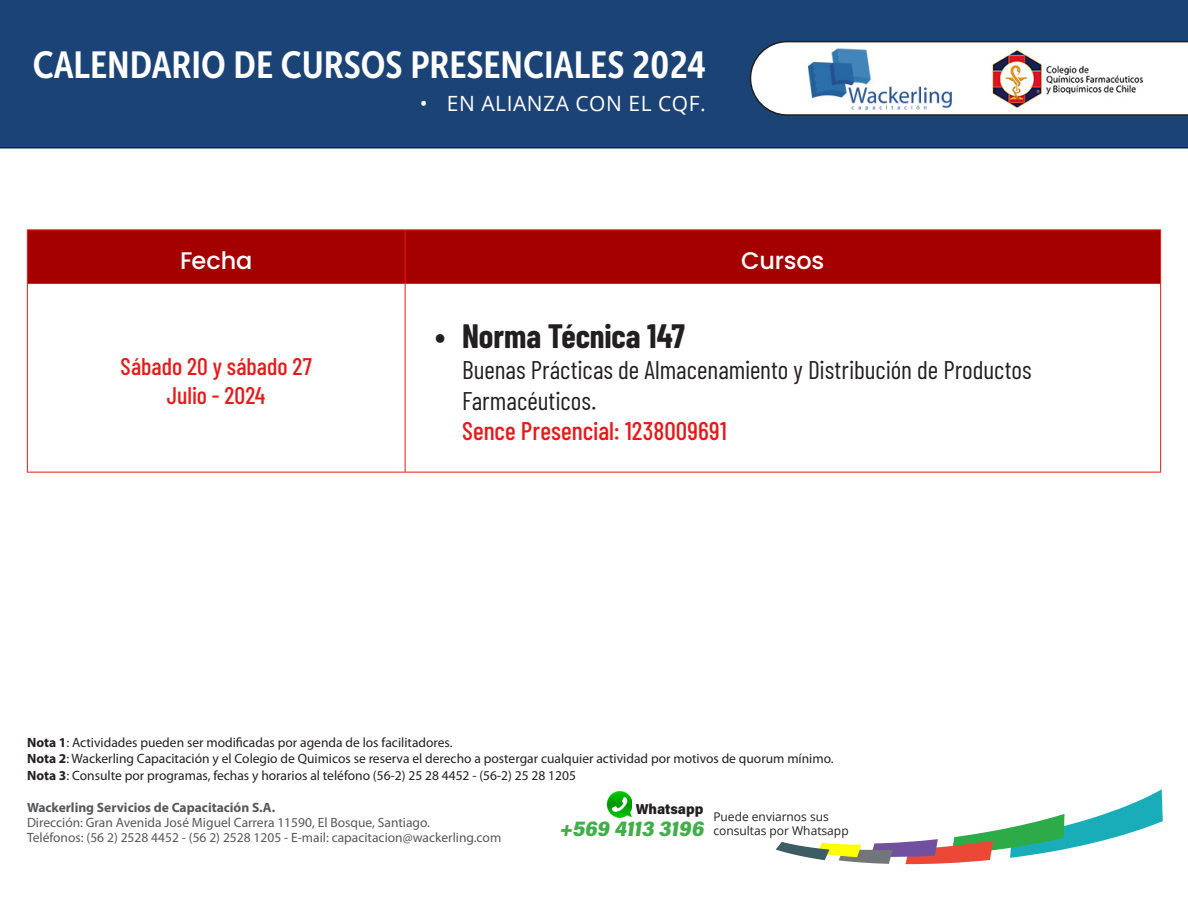
<style>
.page{position:relative;width:1188px;height:918px;background:#fff}
.page>*{position:absolute;margin:0;border:0;box-sizing:border-box;transform-origin:0 0}
.t1{font:37.5px "Museo Sans Cond 700";color:#fff}
.t2{font:700 33px "Barlow Condensed";letter-spacing:-.005em;color:#231f20}
.t3{font:25.5px/30.6px "Barlow Condensed";color:#231f20}
.t4{font:500 24px/28.8px "Barlow Condensed";color:#e31b1b;text-align:center}
.t5{font:500 24px "Poppins";letter-spacing:-.005em;color:#fff}
.t6{font:900 21.6px "Acumin Pro Semi Cond";color:#40ae49}
.t7{font:21px "Open Sans";letter-spacing:.025em;color:#fff}
.t8{font:900 14.4px "Acumin Pro Semi Cond";letter-spacing:-.005em;color:#231f20}
.t9{font:13.5px "Myriad Pro";color:#231f20}
.t10{font:13.5px "Myriad Pro";color:#57585a}
.t11{font:700 13.5px "Myriad Pro";color:#57585a}
.t12{font:12px/13.5px "Open Sans";color:#231f20}
.s1{font-weight:500;color:#e31b1b}
.s2{font-weight:700}
</style>
<div class="page">
<div style="left:0;top:0;width:1188px;height:148px;background:#1c4375"></div>
<div style="left:28px;top:231px;width:1132px;height:52px;background:#a50000"></div>
<hr style="left:27px;top:230px;width:378px;height:1px;background:#e31b1b">
<hr style="left:27px;top:230px;width:1px;height:53px;background:#e31b1b">
<hr style="left:405px;top:230px;width:756px;height:1px;background:#e31b1b">
<hr style="left:405px;top:230px;width:1px;height:53px;background:#e31b1b">
<hr style="left:1160px;top:230px;width:1px;height:53px;background:#e31b1b">
<hr style="left:27px;top:283px;width:378px;height:1px;background:#e31b1b">
<hr style="left:27px;top:284px;width:1px;height:188px;background:#e31b1b">
<hr style="left:405px;top:283px;width:756px;height:1px;background:#e31b1b">
<hr style="left:405px;top:284px;width:1px;height:188px;background:#e31b1b">
<hr style="left:1160px;top:284px;width:1px;height:188px;background:#e31b1b">
<hr style="left:27px;top:472px;width:378px;height:1px;background:#e31b1b">
<hr style="left:405px;top:472px;width:756px;height:1px;background:#e31b1b">
<svg style="left:750px;top:41px;width:438px;height:75px"></svg>
<img style="left:805px;top:48px;width:150px;height:64px">
<img style="left:989px;top:48px;width:158px;height:63px">
<svg style="left:776px;top:789px;width:387px;height:75px"></svg>
<img style="left:606px;top:792px;width:26px;height:25px">
<p class="t1" style="left:33px;top:44px;width:675px">CALENDARIO DE CURSOS PRESENCIALES 2024</p>
<p class="t7" style="left:420px;top:89px;width:287px">• EN ALIANZA CON EL CQF.</p>
<p class="t5" style="left:180px;top:247px;width:74px">Fecha</p>
<p class="t5" style="left:741px;top:247px;width:85px">Cursos</p>
<p class="t4" style="left:121px;top:351px;width:193px">Sábado 20 y sábado 27<br>Julio - 2024</p>
<p class="t2" style="left:435px;top:313px;width:251px">• Norma Técnica 147</p>
<p class="t3" style="left:462px;top:353px;width:571px">Buenas Prácticas de Almacenamiento y Distribución de Productos<br>Farmacéuticos.<br><span class="s1">Sence Presencial: 1238009691</span></p>
<p class="t9" style="left:27px;top:734px;width:427px"><span class="s2">Nota 1</span>: Actividades pueden ser modificadas por agenda de los facilitadores.</p>
<p class="t9" style="left:27px;top:750px;width:808px"><span class="s2">Nota 2</span>: Wackerling Capacitación y el Colegio de Quimicos se reserva el derecho a postergar cualquier actividad por motivos de quorum mínimo.</p>
<p class="t9" style="left:27px;top:767px;width:550px"><span class="s2">Nota 3</span>: Consulte por programas, fechas y horarios al teléfono (56-2) 25 28 4452 - (56-2) 25 28 1205</p>
<p class="t12" style="left:713px;top:810px;width:137px">Puede enviarnos sus consultas por Whatsapp</p>
<p class="t11" style="left:27px;top:798px;width:250px">Wackerling Servicios de Capacitación S.A.</p>
<p class="t10" style="left:27px;top:814px;width:405px">Dirección: Gran Avenida José Miguel Carrera 11590, El Bosque, Santiago.</p>
<p class="t10" style="left:27px;top:829px;width:476px">Teléfonos: (56 2) 2528 4452 - (56 2) 2528 1205 - E-mail: capacitacion@wackerling.com</p>
<p class="t8" style="left:636px;top:799px;width:69px">Whatsapp</p>
<p class="t6" style="left:559px;top:813px;width:150px">+569 4113 3196</p>
</div>
